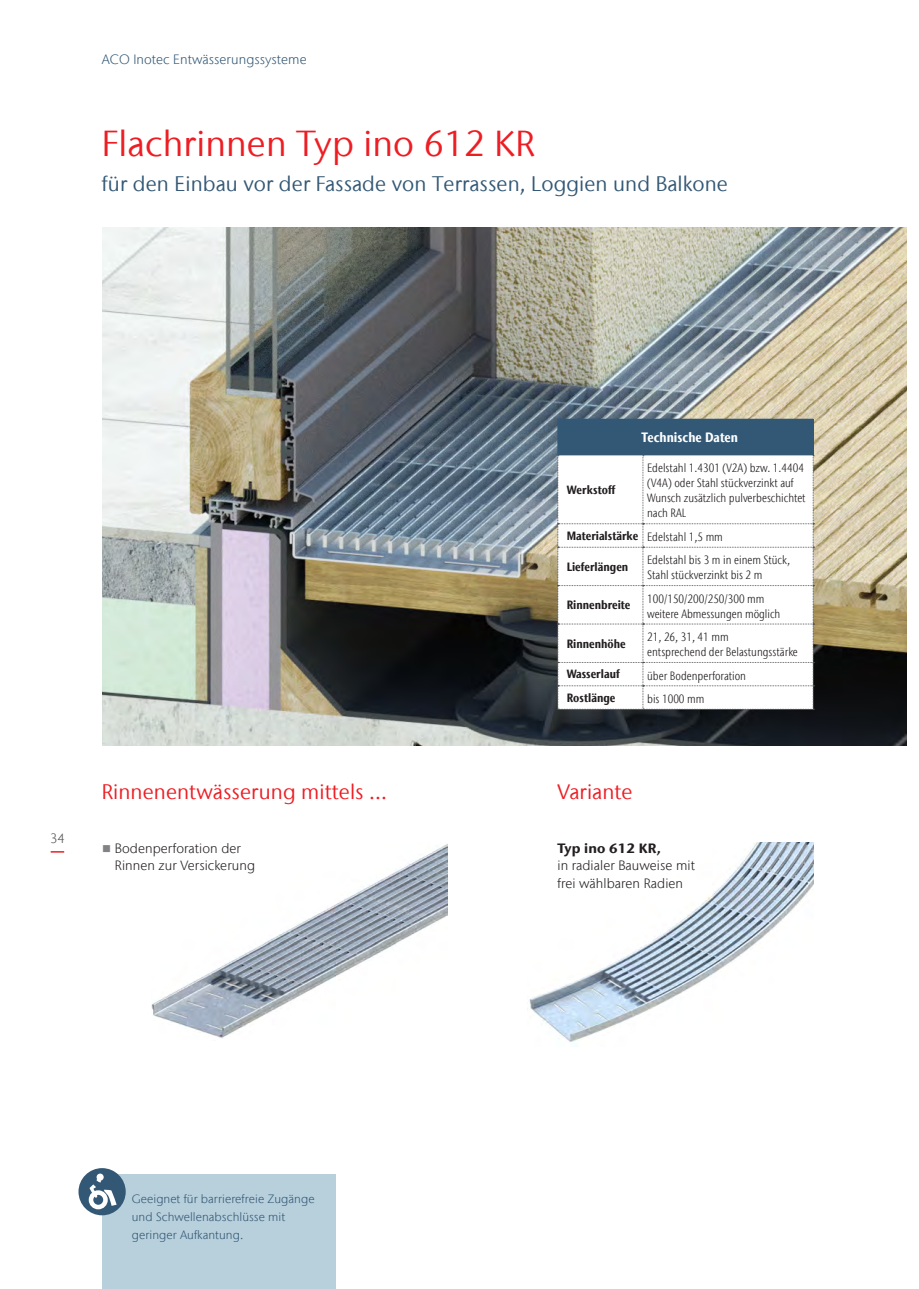
<style>
.page{position:relative;width:919px;height:1289px;background:#fff}
.page>*{position:absolute;margin:0;border:0;box-sizing:border-box;transform-origin:0 0}
.Heading{font:36px "Stone Sans IIITC Com";letter-spacing:.005em;color:#ee1d23}
.Intermediate_heading{font:21px "Stone Sans IIITC Com";letter-spacing:.005em;color:#335875}
.Intermediate_heading-2{font:21px "Stone Sans IIITC Com";letter-spacing:.005em;color:#ee1d23}
.Body_copy{font:300 13.5px/17.9px "Stone Sans IIITC Com";letter-spacing:.005em;color:#231f20}
.t1{font:300 13.5px "Stone Sans IIITC Com";letter-spacing:.005em;color:#335875}
.Text{font:700 condensed 13.5px "Stone Sans IIITC Com";color:#fff}
.Subheadline{font:700 13.5px "Stone Sans IIITC Com";letter-spacing:.005em;color:#231f20}
.t2{font:300 13.5px "Stone Sans IIITC Com";color:#545659}
.Text_left-justified{font:300 condensed 12px/15px "Stone Sans IIITC Com";color:#231f20}
.X-axis{font:700 condensed 12px "Stone Sans IIITC Com";color:#231f20}
.Body_copy-2{font:300 12px/17.9px "Stone Sans IIITC Com";letter-spacing:.005em;color:#335875}
.s1{color:#808285}
</style>
<div class="page">
<img style="left:102px;top:227px;width:804px;height:518px">
<div style="left:558px;top:419px;width:255px;height:36px;background:#335875"></div>
<hr style="left:557px;top:419px;width:1px;height:36px;background:#335875">
<svg style="left:557px;top:455px;width:257px;height:255px"></svg>
<img style="left:152px;top:844px;width:295px;height:194px">
<img style="left:527px;top:842px;width:286px;height:204px">
<div style="left:102px;top:1174px;width:233px;height:114px;background:#b8cfdc"></div>
<div style="left:78px;top:1168px;width:48px;height:47px;background:#335875;border-radius:50%"></div>
<div style="left:89px;top:1190px;width:19px;height:19px;border:5px solid #fff;border-radius:50%"></div>
<svg style="left:89px;top:1178px;width:28px;height:27px"></svg>
<div style="left:97px;top:1173px;width:7px;height:7px;background:#fff;border-radius:50%"></div>
<svg style="left:51px;top:851px;width:13px;height:1px"></svg>
<p class="t1" style="left:102px;top:51px;width:206px">ACO Inotec Entwässerungssysteme</p>
<p class="Heading" style="left:102px;top:121px;width:434px">Flachrinnen Typ ino 612 KR</p>
<p class="Intermediate_heading" style="left:102px;top:171px;width:627px">für den Einbau vor der Fassade von Terrassen, Loggien und Balkone</p>
<p class="t2" style="left:50px;top:829px;width:16px">34</p>
<p class="X-axis" style="left:566px;top:482px;width:50px">Werkstoff</p>
<p class="Text" style="left:641px;top:429px;width:98px">Technische Daten</p>
<p class="Text_left-justified" style="left:647px;top:460px;width:160px">Edelstahl 1.4301 (V2A) bzw. 1.4404 (V4A) oder Stahl stückverzinkt auf<br>Wunsch zusätzlich pulverbeschichtet nach RAL</p>
<p class="Intermediate_heading-2" style="left:102px;top:778px;width:287px">Rinnenentwässerung mittels ...</p>
<p class="X-axis" style="left:566px;top:528px;width:73px">Materialstärke</p>
<p class="Text_left-justified" style="left:647px;top:529px;width:77px">Edelstahl 1,5 mm</p>
<p class="X-axis" style="left:566px;top:559px;width:63px">Lieferlängen</p>
<p class="Text_left-justified" style="left:647px;top:552px;width:144px">Edelstahl bis 3 m in einem Stück,<br>Stahl stückverzinkt bis 2 m</p>
<p class="X-axis" style="left:566px;top:597px;width:65px">Rinnenbreite</p>
<p class="Text_left-justified" style="left:647px;top:591px;width:135px">100/150/200/250/300 mm weitere Abmessungen möglich</p>
<p class="X-axis" style="left:566px;top:635px;width:60px">Rinnenhöhe</p>
<p class="Text_left-justified" style="left:647px;top:629px;width:152px">21, 26, 31, 41 mm<br>entsprechend der Belastungsstärke</p>
<p class="X-axis" style="left:566px;top:666px;width:54px">Wasserlauf</p>
<p class="Text_left-justified" style="left:647px;top:667px;width:100px">über Bodenperforation</p>
<p class="X-axis" style="left:566px;top:690px;width:50px">Rostlänge</p>
<p class="Text_left-justified" style="left:647px;top:691px;width:59px">bis 1000 mm</p>
<p class="Intermediate_heading-2" style="left:557px;top:778px;width:77px">Variante</p>
<p class="Body_copy" style="left:115px;top:838px;width:142px;text-indent:-13px"><span class="s1">■</span> Bodenperforation der<br>Rinnen zur Versickerung</p>
<p class="Subheadline" style="left:557px;top:839px;width:105px">Typ ino 612 KR,</p>
<p class="Body_copy" style="left:557px;top:856px;width:139px">in radialer Bauweise mit</p>
<p class="Body_copy" style="left:557px;top:874px;width:127px">frei wählbaren Radien</p>
<p class="Body_copy-2" style="left:132px;top:1189px;width:184px">Geeignet für barrierefreie Zugänge und Schwellenabschlüsse mit geringer Aufkantung.</p>
</div>
